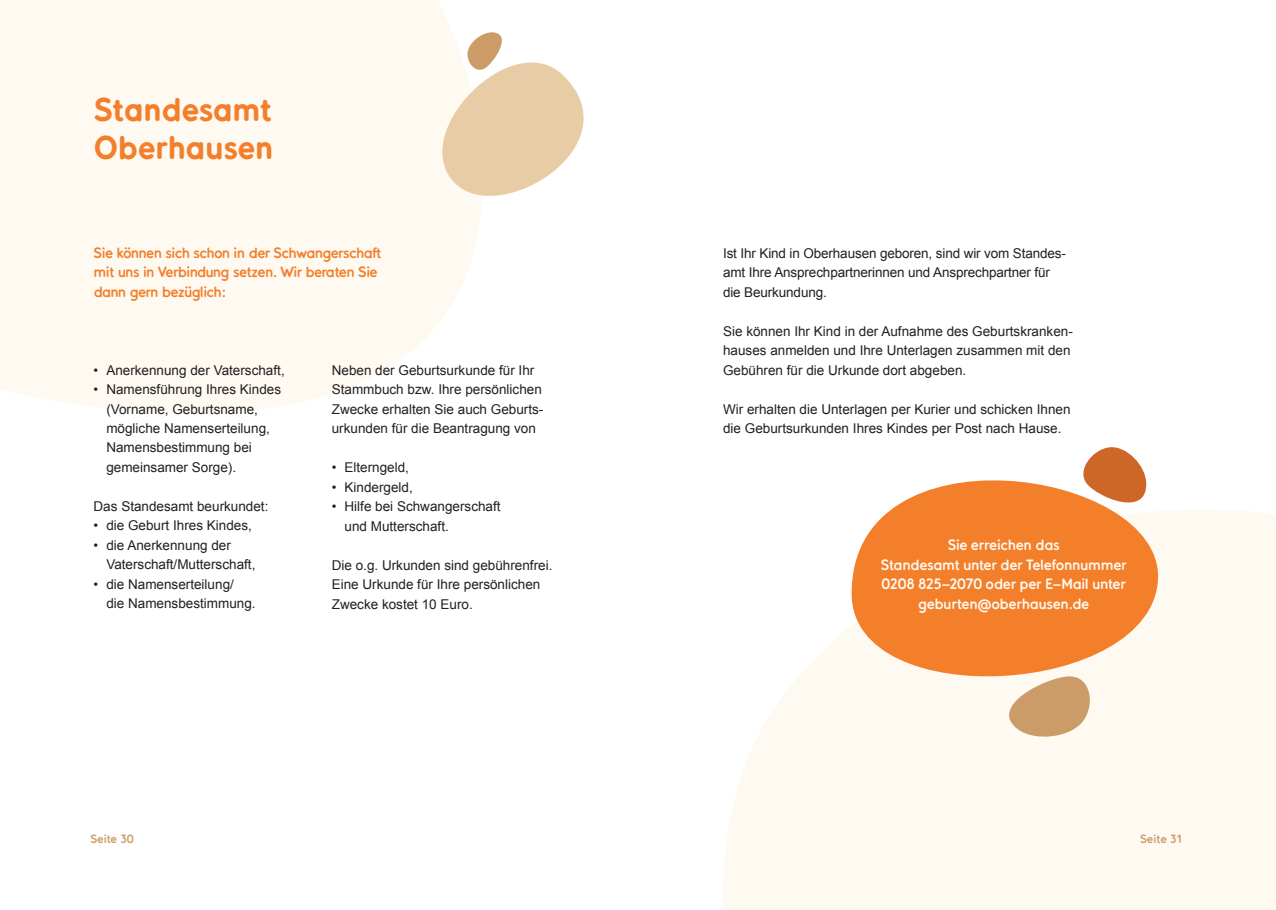
<style>
.page{position:relative;width:1276px;height:910px;background:#fff}
.page>*{position:absolute;margin:0;border:0;box-sizing:border-box;transform-origin:0 0}
.t1{font:33px/37.5px "Tilde Black Rounded";letter-spacing:-.025em;color:#f47f2b}
.t2{font:15px/19.5px "Tilde Bold Rounded";letter-spacing:-.025em;color:#fef9f1;text-align:center}
.t3{font:15px/19.5px "Tilde Bold Rounded";letter-spacing:-.05em;color:#f47f2b}
.t4{font:13.5px/19.5px "Arial";color:#231f20}
.t5{font:12px "Tilde Bold Rounded";letter-spacing:-.01em;color:#cc9c68}
</style>
<div class="page">
<svg style="left:723px;top:510px;width:553px;height:400px;fill:#fef9f1"></svg>
<svg style="left:0;top:0;width:478px;height:413px;fill:#fef9f1"></svg>
<svg style="left:850px;top:480px;width:311px;height:235px;fill:#f47f2b"></svg>
<svg style="left:1076px;top:447px;width:71px;height:71px"></svg>
<svg style="left:986px;top:676px;width:109px;height:66px"></svg>
<svg style="left:407px;top:26px;width:177px;height:203px"></svg>
<h1 class="t1" style="left:94px;top:91px;width:182px">Standesamt<br>Oberhausen</h1>
<p class="t3" style="left:94px;top:243px;width:289px">Sie können sich schon in der Schwangerschaft mit uns in Verbindung setzen. Wir beraten Sie dann gern bezüglich:</p>
<p class="t4" style="left:94px;top:360px;width:193px">• Anerkennung der Vaterschaft,</p>
<p class="t4" style="left:106px;top:380px;width:176px;text-indent:-13px">• Namensführung Ihres Kindes (Vorname, Geburtsname, mögliche Namenserteilung,<br>Namensbestimmung bei gemeinsamer Sorge).</p>
<p class="t4" style="left:94px;top:497px;width:176px">Das Standesamt beurkundet:</p>
<p class="t4" style="left:94px;top:516px;width:160px">• die Geburt Ihres Kindes,</p>
<p class="t4" style="left:106px;top:536px;width:151px;text-indent:-13px">• die Anerkennung der<br>Vaterschaft/Mutterschaft,</p>
<p class="t4" style="left:106px;top:575px;width:151px;text-indent:-13px">• die Namenserteilung/<br>die Namensbestimmung.</p>
<p class="t4" style="left:332px;top:360px;width:213px">Neben der Geburtsurkunde für Ihr Stammbuch bzw. Ihre persönlichen Zwecke erhalten Sie auch Geburts&shy;urkunden für die Beantragung von</p>
<p class="t4" style="left:332px;top:458px;width:79px">• Elterngeld,</p>
<p class="t4" style="left:332px;top:477px;width:83px">• Kindergeld,</p>
<p class="t4" style="left:344px;top:497px;width:158px;text-indent:-13px">• Hilfe bei Schwangerschaft und Mutterschaft.</p>
<p class="t4" style="left:332px;top:555px;width:222px">Die o.g. Urkunden sind gebührenfrei.<br>Eine Urkunde für Ihre persönlichen<br>Zwecke kostet 10 Euro.</p>
<p class="t4" style="left:723px;top:243px;width:342px">Ist Ihr Kind in Oberhausen geboren, sind wir vom Standes-- amt Ihre Ansprechpartnerinnen und Ansprechpartner für die Beurkundung.</p>
<p class="t4" style="left:723px;top:321px;width:351px">Sie können Ihr Kind in der Aufnahme des Geburtskranken&shy;hauses anmelden und Ihre Unterlagen zusammen mit den<br>Gebühren für die Urkunde dort abgeben.</p>
<p class="t4" style="left:723px;top:399px;width:349px">Wir erhalten die Unterlagen per Kurier und schicken Ihnen die Geburtsurkunden Ihres Kindes per Post nach Hause.</p>
<p class="t2" style="left:881px;top:535px;width:247px">Sie erreichen das<br>Standesamt unter der Telefonnummer<br>0208 825-2070 oder per E-Mail unter geburten@oberhausen.de</p>
<p class="t5" style="left:90px;top:831px;width:45px">Seite 30</p>
<p class="t5" style="left:1140px;top:831px;width:44px">Seite 31</p>
</div>
